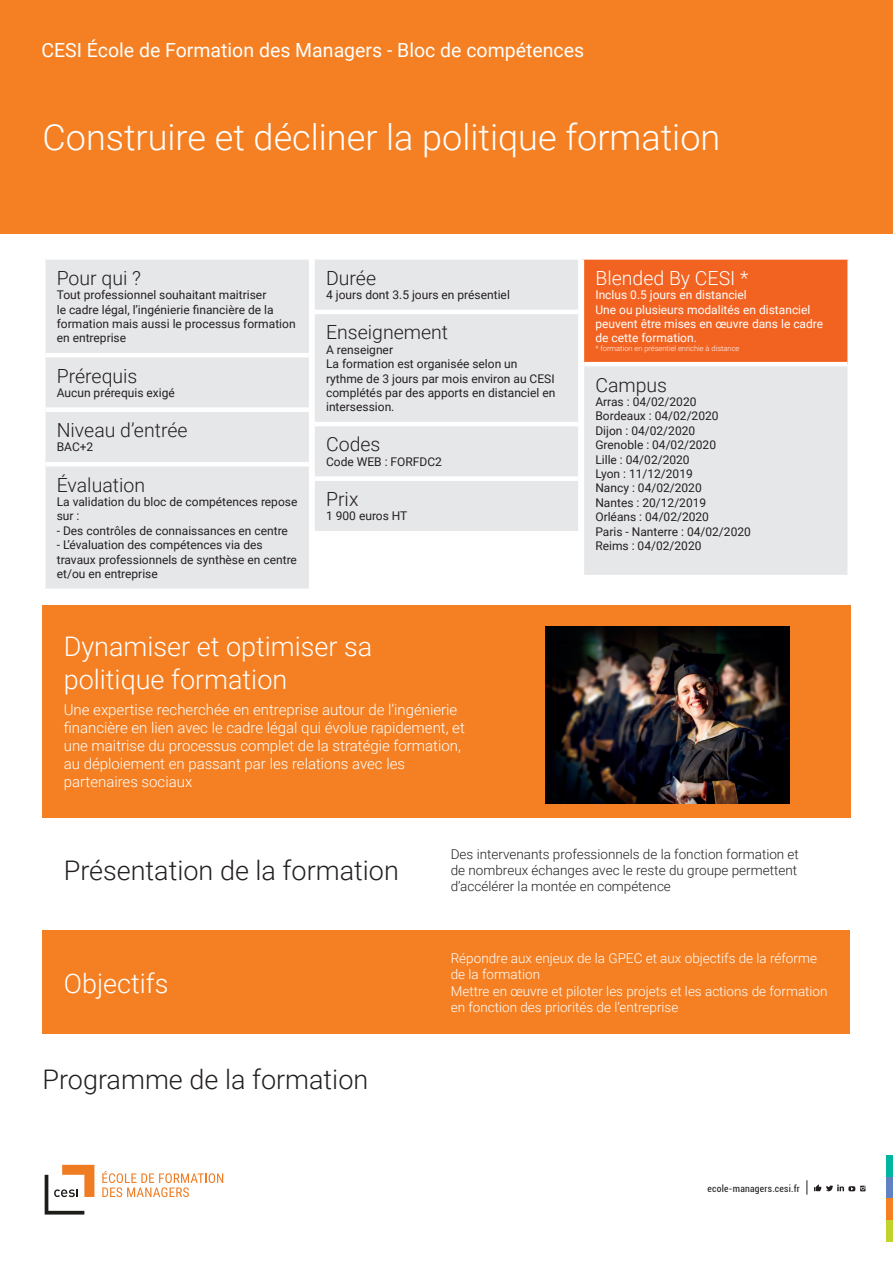
<style>
.page{position:relative;width:893px;height:1263px;background:#fff}
.page>*{position:absolute;margin:0;border:0;box-sizing:border-box;transform-origin:0 0}
.t1{font:300 36px "Roboto";color:#fff}
.t2{font:300 27px/32.4px "Roboto";color:#fff}
.t3{font:300 27px "Roboto";color:#231f20}
.t4{font:300 19.5px "Roboto";color:#231f20}
.t5{font:19.5px "Roboto";color:#fff}
.t6{font:300 19.5px "Roboto";color:#fff}
.t7{font:300 15px/18px "Roboto";color:#fff}
.t8{font:300 13.5px/16.2px "Roboto";color:#fff}
.t9{font:300 13.5px/16.2px "Roboto";color:#231f20}
.t10{font:12px/14.4px "Roboto";color:#231f20}
.t11{font:12px/14.4px "Roboto";color:#fff}
.t12{font:condensed 9.6px "Roboto";letter-spacing:.025em;color:#231f20}
.t13{font:300 7.5px "Roboto";color:#fff}
</style>
<div class="page">
<div style="left:886px;top:1220px;width:7px;height:21px;background:#c0d32b"></div>
<div style="left:886px;top:1198px;width:7px;height:22px;background:#f58023"></div>
<div style="left:886px;top:1176px;width:7px;height:22px;background:#6182c1"></div>
<div style="left:886px;top:1155px;width:7px;height:21px;background:#00b59e"></div>
<svg style="left:807px;top:1180px;width:1px;height:14px"></svg>
<svg style="left:814px;top:1184px;width:51px;height:7px"></svg>
<div style="left:43px;top:930px;width:807px;height:104px;background:#f58023"></div>
<div style="left:0;top:0;width:893px;height:234px;background:#f58023"></div>
<div style="left:46px;top:260px;width:263px;height:328px;background:#e6e7e9"></div>
<hr style="left:46px;top:353px;width:263px;height:4px;background:#fff">
<div style="left:46px;top:407px;width:263px;height:5px;background:#fff"></div>
<hr style="left:46px;top:462px;width:263px;height:4px;background:#fff">
<div style="left:315px;top:260px;width:263px;height:271px;background:#e6e7e9"></div>
<hr style="left:315px;top:310px;width:263px;height:4px;background:#fff">
<hr style="left:315px;top:422px;width:263px;height:4px;background:#fff">
<div style="left:315px;top:476px;width:263px;height:5px;background:#fff"></div>
<div style="left:583px;top:257px;width:266px;height:107px;background:#f26221"></div>
<div style="left:583px;top:364px;width:266px;height:213px;background:#e6e7e9"></div>
<hr style="left:581px;top:364px;width:3px;height:211px;background:#fff">
<hr style="left:847px;top:364px;width:3px;height:211px;background:#fff">
<hr style="left:581px;top:260px;width:3px;height:104px;background:#fff">
<hr style="left:847px;top:260px;width:3px;height:104px;background:#fff">
<div style="left:581px;top:255px;width:269px;height:5px;background:#fff"></div>
<hr style="left:584px;top:362px;width:263px;height:4px;background:#fff">
<hr style="left:581px;top:575px;width:269px;height:4px;background:#fff">
<div style="left:43px;top:605px;width:808px;height:213px;background:#f58023"></div>
<img style="left:546px;top:626px;width:243px;height:177px">
<svg style="left:45px;top:1165px;width:49px;height:49px"></svg>
<svg style="left:102px;top:1171px;width:121px;height:26px"></svg>
<h3 class="t5" style="left:41px;top:37px;width:544px">CESI École de Formation des Managers - Bloc de compétences</h3>
<h1 class="t1" style="left:43px;top:112px;width:679px">Construire et décliner la politique formation</h1>
<h3 class="t4" style="left:57px;top:264px;width:86px">Pour qui ?</h3>
<p class="t10" style="left:57px;top:287px;width:240px">Tout professionnel souhaitant maitriser<br>le cadre légal, l’ingénierie financière de la formation mais aussi le processus formation en entreprise</p>
<h3 class="t4" style="left:57px;top:362px;width:82px">Prérequis</h3>
<p class="t10" style="left:57px;top:385px;width:120px">Aucun prérequis exigé</p>
<h3 class="t4" style="left:57px;top:416px;width:132px">Niveau d’entrée</h3>
<p class="t10" style="left:57px;top:440px;width:38px">BAC+2</p>
<h3 class="t4" style="left:57px;top:471px;width:90px">Évaluation</h3>
<p class="t10" style="left:57px;top:494px;width:242px">La validation du bloc de compétences repose sur :</p>
<p class="t10" style="left:57px;top:523px;width:233px">- Des contrôles de connaissances en centre</p>
<p class="t10" style="left:57px;top:537px;width:242px">- L’évaluation des compétences via des travaux professionnels de synthèse en centre et/ou en entreprise</p>
<h3 class="t4" style="left:326px;top:264px;width:52px">Durée</h3>
<p class="t10" style="left:326px;top:287px;width:185px">4 jours dont 3.5 jours en présentiel</p>
<h3 class="t4" style="left:326px;top:319px;width:124px">Enseignement</h3>
<p class="t10" style="left:326px;top:342px;width:231px">A renseigner<br>La formation est organisée selon un rythme de 3 jours par mois environ au CESI complétés par des apports en distanciel en intersession.</p>
<h3 class="t4" style="left:326px;top:431px;width:56px">Codes</h3>
<p class="t10" style="left:326px;top:454px;width:117px">Code WEB : FORFDC2</p>
<h3 class="t4" style="left:326px;top:485px;width:34px">Prix</h3>
<p class="t10" style="left:326px;top:508px;width:83px">1 900 euros HT</p>
<h2 class="t2" style="left:64px;top:629px;width:310px">Dynamiser et optimiser sa politique formation</h2>
<p class="t7" style="left:64px;top:700px;width:403px">Une expertise recherchée en entreprise autour de l’ingénierie financière en lien avec le cadre légal qui évolue rapidement, et une maitrise du processus complet de la stratégie formation, au déploiement en passant par les relations avec les partenaires sociaux</p>
<h3 class="t6" style="left:595px;top:264px;width:155px">Blended By CESI *</h3>
<p class="t11" style="left:595px;top:287px;width:229px">Inclus 0.5 jours en distanciel<br>Une ou plusieurs modalités en distanciel peuvent être mises en œuvre dans le cadre de cette formation.</p>
<p class="t13" style="left:595px;top:343px;width:146px">* formation en présentiel enrichie à distance</p>
<h3 class="t4" style="left:595px;top:371px;width:73px">Campus</h3>
<p class="t10" style="left:595px;top:394px;width:157px">Arras : 04/02/2020<br>Bordeaux : 04/02/2020<br>Dijon : 04/02/2020<br>Grenoble : 04/02/2020<br>Lille : 04/02/2020<br>Lyon : 11/12/2019<br>Nancy : 04/02/2020<br>Nantes : 20/12/2019<br>Orléans : 04/02/2020<br>Paris - Nanterre : 04/02/2020<br>Reims : 04/02/2020</p>
<h2 class="t3" style="left:64px;top:852px;width:337px">Présentation de la formation</h2>
<p class="t9" style="left:451px;top:845px;width:350px">Des intervenants professionnels de la fonction formation et de nombreux échanges avec le reste du groupe permettent d’accélérer la montée en compétence</p>
<h2 class="t2" style="left:64px;top:966px;width:106px">Objectifs</h2>
<h2 class="t3" style="left:43px;top:1060px;width:327px">Programme de la formation</h2>
<p class="t8" style="left:451px;top:950px;width:378px">Répondre aux enjeux de la GPEC et aux objectifs de la réforme de la formation<br>Mettre en œuvre et piloter les projets et les actions de formation en fonction des priorités de l’entreprise</p>
<p class="t12" style="left:707px;top:1182px;width:94px">ecole-managers.cesi.fr</p>
</div>
